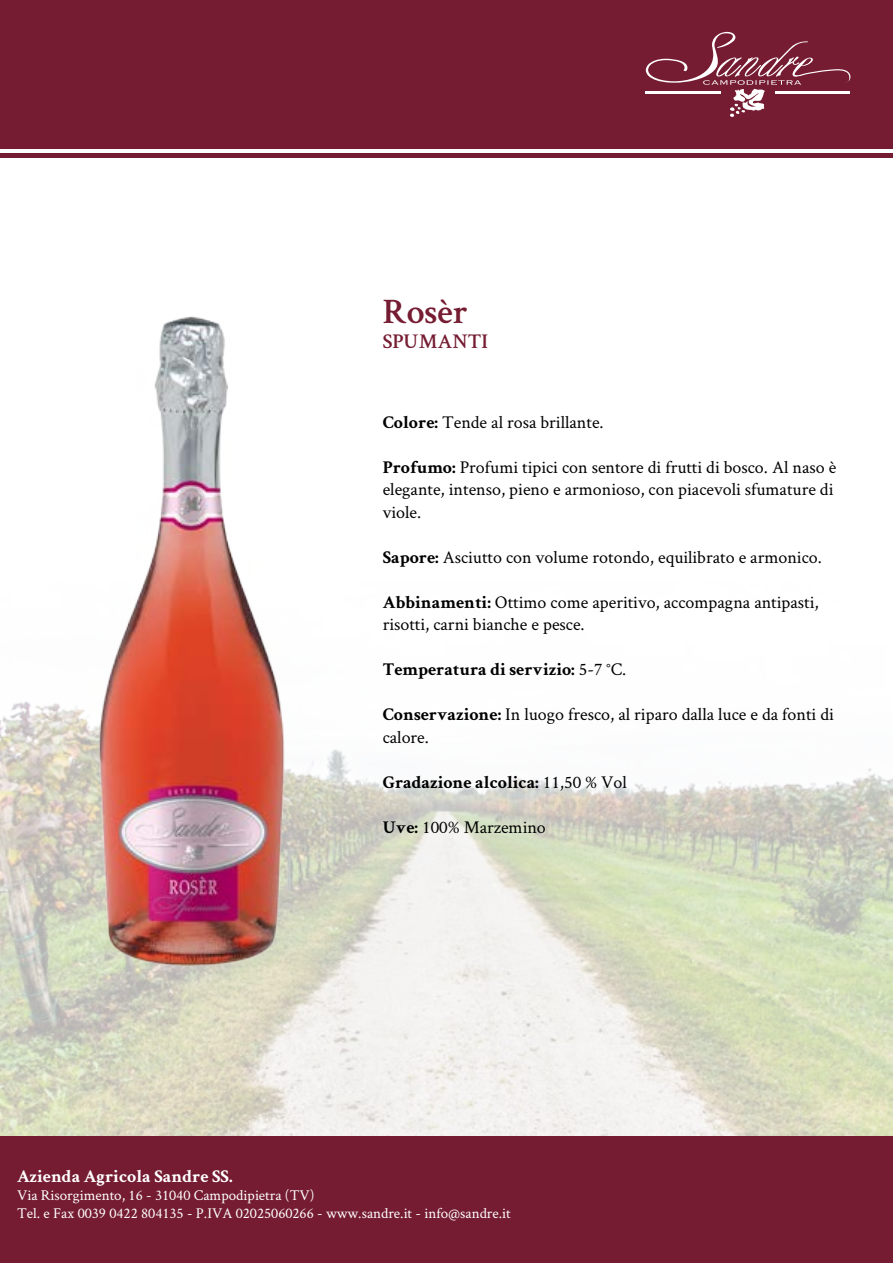
<style>
.page{position:relative;width:893px;height:1263px;background:#fff}
.page>*{position:absolute;margin:0;border:0;box-sizing:border-box;transform-origin:0 0}
.t1{font:600 36px "Crimson Text";color:#751c32}
.t2{font:600 21px "Crimson Text";color:#751c32}
.t3{font:18px/22.5px "Crimson Text";color:#000}
.t4{font:700 18px "Crimson Text";color:#000}
.t5{font:700 18px "Crimson Text";color:#fff}
.t6{font:15px/18px "Crimson Text";color:#fff}
.s1{font-weight:700}
.s2{font-weight:400}
</style>
<div class="page">
<img style="left:0;top:702px;width:893px;height:434px">
<div style="left:0;top:1136px;width:893px;height:127px;background:#751c32"></div>
<div style="left:0;top:0;width:893px;height:149px;background:#751c32"></div>
<hr style="left:0;top:154px;width:893px;height:4px;background:#751c32">
<img style="left:65px;top:316px;width:252px;height:670px">
<hr style="left:645px;top:91px;width:75px;height:2px;background:#fff">
<svg style="left:646px;top:32px;width:205px;height:85px"></svg>
<h1 class="t1" style="left:383px;top:286px;width:87px">Rosèr</h1>
<p class="t2" style="left:383px;top:326px;width:107px">SPUMANTI</p>
<p class="t3" style="left:383px;top:410px;width:222px"><span class="s1">Colore:</span> Tende al rosa brillante.</p>
<p class="t3" style="left:383px;top:455px;width:455px"><span class="s1">Profumo:</span> Profumi tipici con sentore di frutti di bosco. Al naso è elegante, intenso, pieno e armonioso, con piacevoli sfumature di viole.</p>
<p class="t3" style="left:383px;top:545px;width:441px"><span class="s1">Sapore:</span> Asciutto con volume rotondo, equilibrato e armonico.</p>
<p class="t3" style="left:383px;top:590px;width:438px"><span class="s1">Abbinamenti:</span> Ottimo come aperitivo, accompagna antipasti, risotti, carni bianche e pesce.</p>
<p class="t4" style="left:383px;top:658px;width:245px">Temperatura di servizio: <span class="s2">5-7 °C.</span></p>
<p class="t3" style="left:383px;top:702px;width:453px"><span class="s1">Conservazione:</span> In luogo fresco, al riparo dalla luce e da fonti di calore.</p>
<p class="t4" style="left:383px;top:771px;width:246px">Gradazione alcolica: <span class="s2">11,50 % Vol</span></p>
<p class="t3" style="left:383px;top:815px;width:165px"><span class="s1">Uve:</span> 100% Marzemino</p>
<p class="t5" style="left:17px;top:1166px;width:217px">Azienda Agricola Sandre SS.</p>
<p class="t6" style="left:17px;top:1186px;width:495px">Via Risorgimento, 16 - 31040 Campodipietra (TV)<br>Tel. e Fax 0039 0422 804135 - P.IVA 02025060266 - www.sandre.it - info@sandre.it</p>
</div>
